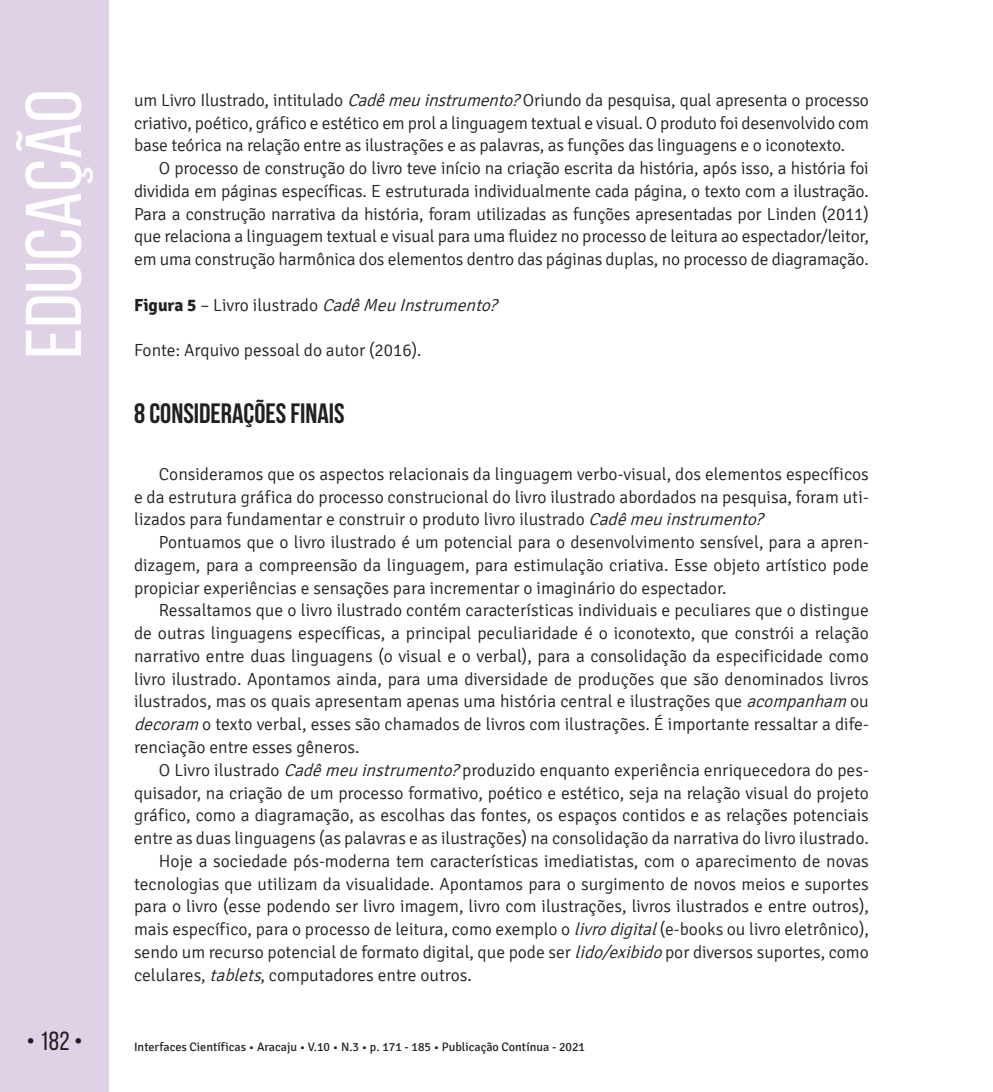
<style>
.page{position:relative;width:993px;height:1092px;background:#fff}
.page>*{position:absolute;margin:0;border:0;box-sizing:border-box;transform-origin:0 0}
.t1{font:78.75px "Bebas Neue";color:#fff;scale:1.09 1}
.Título_1{font:700 28px "Bebas Neue";color:#231f20}
.t2{font:26.25px "Bebas Neue";color:#231f20}
.TEXTO{font:300 17.5px/22.8px "Signika";color:#231f20;text-align:justify}
.TEXTO-2{font:italic 300 17.5px "Signika";color:#231f20}
.t3{font:12.25px "Signika";color:#231f20}
.s1{font-style:italic}
.s2{font-weight:700;font-style:normal}
.s3{font-style:normal}
</style>
<div class="page">
<div style="left:0;top:0;width:109px;height:1091px;background:#e0d2e6"></div>
<h1 class="t1" style="left:11px;top:358px;width:248px;rotate:-90deg">EDUCAÇÃO</h1>
<p class="TEXTO" style="left:134px;top:89px;width:736px">um Livro Ilustrado, intitulado <span class="s1">Cadêmeuinstrumento?</span>Oriundo da pesquisa, qual apresenta o processo criativo, poético, gráfico e estético em prol a linguagem textual e visual. O produto foi desenvolvido com base teórica na relação entre as ilustrações e as palavras, as funções das linguagens e o iconotexto.</p>
<p class="TEXTO" style="left:134px;top:157px;width:736px;text-indent:25px">O processo de construção do livro teve início na criação escrita da história, após isso, a história foi dividida em páginas específicas. E estruturada individualmente cada página, o texto com a ilustração.<br>Para a construção narrativa da história, foram utilizadas as funções apresentadas por Linden (2011) que relaciona a linguagem textual e visual para uma fluidez no processo de leitura ao espectador/leitor, em uma construção harmônica dos elementos dentro das páginas duplas, no processo de diagramação.</p>
<p class="TEXTO-2" style="left:134px;top:295px;width:369px"><span class="s2">Figura 5</span> <span class="s3">– Livro ilustrado</span> CadêMeuInstrumento?</p>
<p class="TEXTO" style="left:134px;top:339px;width:289px">Fonte: Arquivo pessoal do autor (2016).</p>
<p class="Título_1" style="left:134px;top:398px;width:212px">8 CONSIDERAÇÕES FINAIS</p>
<p class="TEXTO" style="left:134px;top:463px;width:736px;text-indent:25px">Consideramos que os aspectos relacionais da linguagem verbo-visual, dos elementos específicos e da estrutura gráfica do processo construcional do livro ilustrado abordados na pesquisa, foram uti&shy;lizados para fundamentar e construir o produto livro ilustrado <span class="s1">Cadêmeuinstrumento?</span></p>
<p class="TEXTO" style="left:134px;top:531px;width:736px;text-indent:25px">Pontuamos que o livro ilustrado é um potencial para o desenvolvimento sensível, para a apren&shy;dizagem, para a compreensão da linguagem, para estimulação criativa. Esse objeto artístico pode propiciar experiências e sensações para incrementar o imaginário do espectador.</p>
<p class="TEXTO" style="left:134px;top:599px;width:736px;text-indent:25px">Ressaltamos que o livro ilustrado contém características individuais e peculiares que o distingue de outras linguagens específicas, a principal peculiaridade é o iconotexto, que constrói a relação narrativo entre duas linguagens (o visual e o verbal), para a consolidação da especificidade como livro ilustrado. Apontamos ainda, para uma diversidade de produções que são denominados livros ilustrados, mas os quais apresentam apenas uma história central e ilustrações que <span class="s1">acompanham</span> ou <span class="s1">decoram</span>o texto verbal, esses são chamados de livros com ilustrações. É importante ressaltar a dife&shy;renciação entre esses gêneros.</p>
<p class="TEXTO" style="left:134px;top:758px;width:736px;text-indent:25px">O Livro ilustrado <span class="s1">Cadêmeuinstrumento?</span>produzido enquanto experiência enriquecedora do pes&shy;quisador, na criação de um processo formativo, poético e estético, seja na relação visual do projeto gráfico, como a diagramação, as escolhas das fontes, os espaços contidos e as relações potenciais entre as duas linguagens (as palavras e as ilustrações) na consolidação da narrativa do livro ilustrado.</p>
<p class="TEXTO" style="left:134px;top:849px;width:736px;text-indent:25px">Hoje a sociedade pós-moderna tem características imediatistas, com o aparecimento de novas tecnologias que utilizam da visualidade. Apontamos para o surgimento de novos meios e suportes para o livro (esse podendo ser livro imagem, livro com ilustrações, livros ilustrados e entre outros), mais específico, para o processo de leitura, como exemplo o <span class="s1">livrodigital</span>(e-books ou livro eletrônico), sendo um recurso potencial de formato digital, que pode ser <span class="s1">lido/exibido</span>por diversos suportes, como celulares, <span class="s1">tablets</span>, computadores entre outros.</p>
<h3 class="t2" style="left:26px;top:1026px;width:58px">• 182 •</h3>
<p class="t3" style="left:134px;top:1040px;width:452px">Interfaces Científicas • Aracaju • V.10 • N.3 • p. 171 - 185 • Publicação Contínua - 2021</p>
</div>
